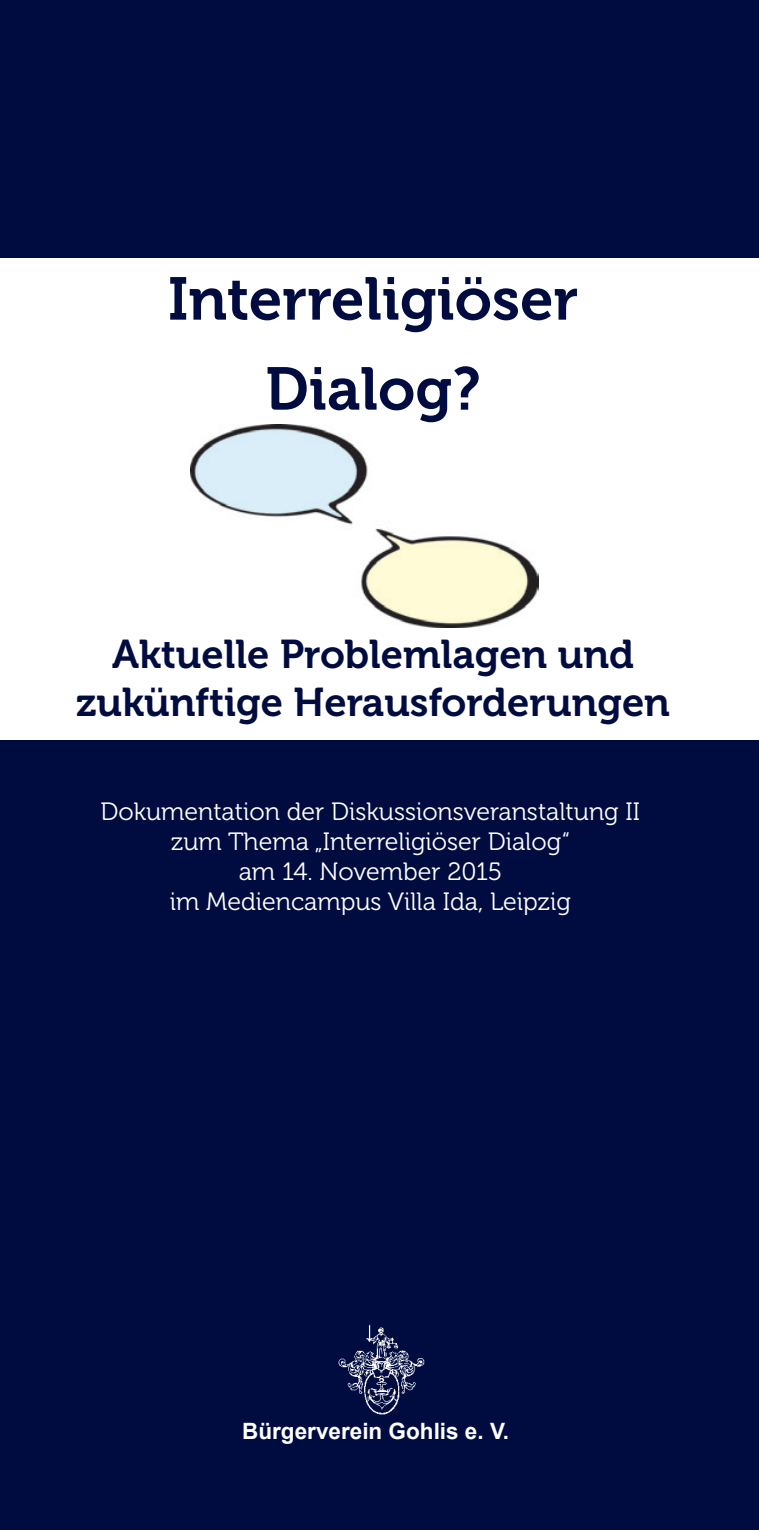
<style>
.page{position:relative;width:759px;height:1531px;background:#fff}
.page>*{position:absolute;margin:0;border:0;box-sizing:border-box;transform-origin:0 0}
.t1{font:60px/90px "Museo 700";color:#000c40;text-align:center}
.t2{font:40px/48px "Museo 700";color:#000c40;text-align:center}
.t3{font:25px/30px "Museo 300";color:#fff;text-align:center}
.t4{font:700 22.5px "Arial";color:#fff}
</style>
<div class="page">
<img style="left:190px;top:425px;width:348px;height:202px">
<div style="left:0;top:739px;width:758px;height:790px;background:#000c40"></div>
<div style="left:0;top:0;width:758px;height:257px;background:#000c40"></div>
<img style="left:338px;top:1324px;width:87px;height:90px">
<h1 class="t1" style="left:168px;top:255px;width:411px">Interreligiöser<br>Dialog?</h1>
<h2 class="t2" style="left:76px;top:630px;width:595px">Aktuelle Problemlagen und zukünftige Herausforderungen</h2>
<p class="t3" style="left:100px;top:796px;width:541px">Dokumentation der Diskussionsveranstaltung II zum Thema „Interreligiöser Dialog“<br>am 14. November 2015<br>im Mediencampus Villa Ida, Leipzig</p>
<p class="t4" style="left:242px;top:1415px;width:268px">Bürgerverein Gohlis e. V.</p>
</div>
